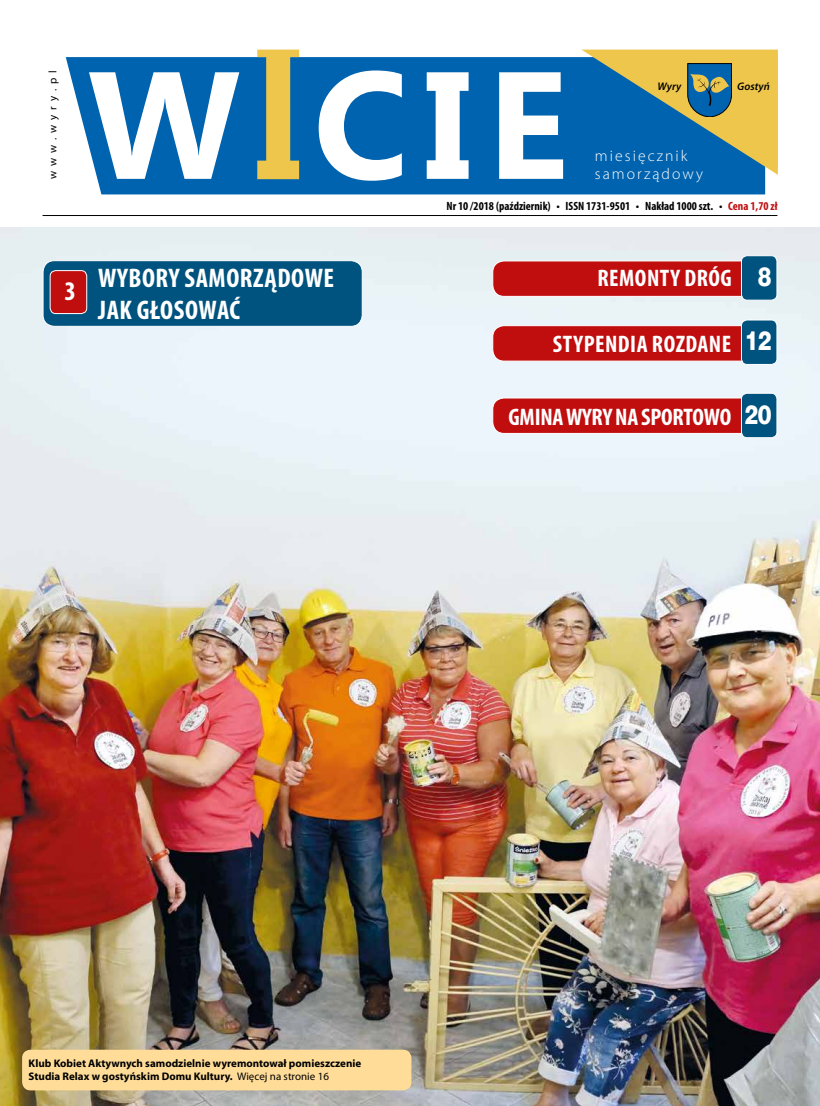
<style>
.page{position:relative;width:820px;height:1106px;background:#fff}
.page>*{position:absolute;margin:0;border:0;box-sizing:border-box;transform-origin:0 0}
.t1{font:700 152.1px "Ebrima";color:#fff}
.t2{font:700 condensed 27px "Myriad Pro";letter-spacing:.02em;color:#fff}
.t3{font:26px "Switzer Cnd EFN Heavy";color:#fff}
.t4{font:700 condensed 24px "Myriad Pro";letter-spacing:.02em;color:#fff}
.t5{font:700 condensed 24px "Myriad Pro";letter-spacing:-.01em;color:#fff}
.t6{font:300 15.7px "Myriad Pro";letter-spacing:.13em;color:#fff}
.t7{font:700 condensed 12px "Myriad Pro";color:#000}
.t8{font:700 11px/13.2px "Myriad Pro";color:#000}
.t9{font:11px "Myriad Pro";letter-spacing:.46em;color:#000}
.t10{font:italic 600 11px "Myriad Pro";color:#000}
.s1{color:#c00d0e}
.s2{font-weight:400}
</style>
<div class="page">
<div style="left:66px;top:57px;width:698px;height:137px;background:#0063af"></div>
<svg style="left:257px;top:50px;width:42px;height:129px"></svg>
<svg style="left:581px;top:50px;width:196px;height:125px"></svg>
<hr style="left:43px;top:215px;width:734px;height:1px;background:#000">
<img style="left:0;top:227px;width:819px;height:879px">
<div style="left:22px;top:1049px;width:389px;height:41px;background:#fd9;border-radius:9px"></div>
<div style="left:492px;top:261px;width:275px;height:35px;background:#c00d0e;border-radius:11px"></div>
<div style="left:492px;top:260px;width:276px;height:37px;border:1px solid #fff;border-radius:11px"></div>
<div style="left:43px;top:261px;width:319px;height:65px;background:#00537e;border-radius:11px"></div>
<div style="left:43px;top:260px;width:319px;height:67px;border:1px solid #fff;border-radius:11px"></div>
<div style="left:492px;top:326px;width:275px;height:35px;background:#c00d0e;border-radius:11px"></div>
<div style="left:492px;top:325px;width:276px;height:36px;border:1px solid #fff;border-radius:11px"></div>
<div style="left:492px;top:398px;width:275px;height:35px;background:#c00d0e;border-radius:11px"></div>
<div style="left:492px;top:397px;width:276px;height:37px;border:1px solid #fff;border-radius:11px"></div>
<div style="left:741px;top:256px;width:35px;height:44px;background:#00537e;border-radius:6px"></div>
<div style="left:740px;top:255px;width:37px;height:46px;border:1px solid #fff;border-radius:6px"></div>
<div style="left:50px;top:270px;width:37px;height:43px;background:#c00d0e;border-radius:6px"></div>
<div style="left:50px;top:270px;width:37px;height:44px;border:1px solid #fff;border-radius:6px"></div>
<div style="left:741px;top:320px;width:35px;height:44px;background:#00537e;border-radius:6px"></div>
<div style="left:740px;top:319px;width:37px;height:46px;border:1px solid #fff;border-radius:6px"></div>
<div style="left:741px;top:393px;width:35px;height:45px;background:#00537e;border-radius:6px"></div>
<div style="left:740px;top:393px;width:37px;height:45px;border:1px solid #fff;border-radius:6px"></div>
<p class="t9" style="left:46px;top:179px;width:110px;rotate:-90deg">www.wyry.pl</p>
<h1 class="t1" style="left:88px;top:12px;width:481px">W CIE</h1>
<p class="t10" style="left:657px;top:79px;width:25px">Wyry</p>
<p class="t10" style="left:737px;top:79px;width:34px">Gostyń</p>
<h3 class="t6" style="left:594px;top:147px;width:94px">miesięcznik</h3>
<h3 class="t6" style="left:594px;top:165px;width:109px">samorządowy</h3>
<h2 class="t2" style="left:64px;top:274px;width:13px">3</h2>
<p class="t7" style="left:446px;top:199px;width:332px">Nr 10 /2018 (październik) • ISSN 1731-9501 • Nakład 1000 szt. • <span class="s1">Cena 1,70 zł</span></p>
<h2 class="t2" style="left:98px;top:261px;width:237px">WYBORY SAMORZĄDOWE</h2>
<h3 class="t4" style="left:597px;top:263px;width:136px">REMONTY DRÓG</h3>
<h2 class="t2" style="left:98px;top:293px;width:143px">JAK GŁOSOWAĆ</h2>
<h3 class="t4" style="left:552px;top:329px;width:180px">STYPENDIA ROZDANE</h3>
<h3 class="t3" style="left:757px;top:261px;width:15px">8</h3>
<h3 class="t3" style="left:744px;top:325px;width:29px">12</h3>
<h3 class="t5" style="left:508px;top:402px;width:224px">GMINA WYRY NA SPORTOWO</h3>
<h3 class="t3" style="left:744px;top:399px;width:29px">20</h3>
<p class="t8" style="left:29px;top:1056px;width:334px">Klub Kobiet Aktywnych samodzielnie wyremontował pomieszczenie<br>Studia Relax w gostyńskim Domu Kultury. <span class="s2">Więcej na stronie 16</span></p>
</div>
